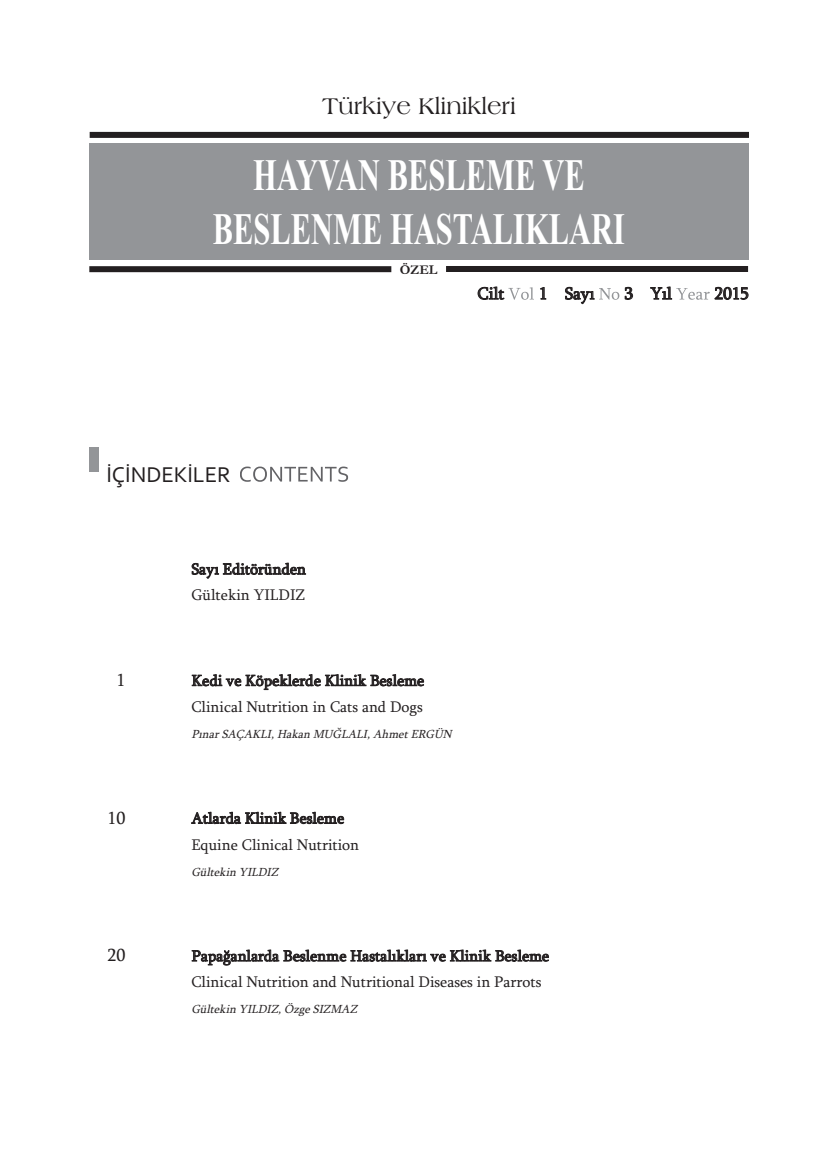
<style>
.page{position:relative;width:838px;height:1170px;background:#fff}
.page>*{position:absolute;margin:0;border:0;box-sizing:border-box;transform-origin:0 0}
.t1{font:700 45px/54px "Times New Roman";color:#fff;text-align:center;scale:.68 1}
.t2{font:24px "Americana BT Roman";color:#231f20}
.t3{font:22.5px "Corbel";color:#231f20}
.t4{font:18px "Sylfaen";color:#231f20}
.t5{font:17.25px "Sylfaen";color:#231f20}
.t6{font:15.75px/26.1px "Sylfaen";color:#231f20}
.t7{font:700 13.5px "Garamond";color:#231f20}
.t8{font:italic 12px "Sylfaen";color:#231f20}
</style>
<div class="page">
<svg style="left:240px;top:466px;width:108px;height:16px"></svg>
<div style="left:89px;top:446px;width:10px;height:25px;background:#939598"></div>
<svg style="left:508px;top:287px;width:26px;height:13px"></svg>
<svg style="left:599px;top:288px;width:20px;height:12px"></svg>
<svg style="left:676px;top:288px;width:34px;height:12px"></svg>
<div style="left:89px;top:143px;width:659px;height:116px;background:#939598"></div>
<div style="left:90px;top:132px;width:659px;height:6px;background:#231f20"></div>
<div style="left:89px;top:266px;width:302px;height:6px;background:#231f20"></div>
<div style="left:446px;top:266px;width:302px;height:6px;background:#231f20"></div>
<h2 class="t2" style="left:322px;top:91px;width:195px">Türkiye Klinikleri</h2>
<h1 class="t1" style="left:213px;top:147px;width:607px">HAYVAN BESLEME VE<br>BESLENME HASTALIKLARI</h1>
<p class="t7" style="left:399px;top:261px;width:39px">ÖZEL</p>
<p class="t5" style="left:477px;top:283px;width:28px">Cilt</p>
<p class="t5" style="left:539px;top:283px;width:57px">1 Sayı</p>
<p class="t5" style="left:624px;top:283px;width:49px">3 Yıl</p>
<p class="t5" style="left:714px;top:283px;width:36px">2015</p>
<h3 class="t3" style="left:106px;top:460px;width:126px">İÇİNDEKİLER</h3>
<p class="t6" style="left:191px;top:556px;width:116px">Sayı Editöründen<br>Gültekin YILDIZ</p>
<p class="t4" style="left:116px;top:669px;width:10px">1</p>
<p class="t6" style="left:191px;top:667px;width:234px">Kedi ve Köpeklerde Klinik Besleme<br>Clinical Nutrition in Cats and Dogs</p>
<p class="t8" style="left:191px;top:726px;width:265px">Pınar SAÇAKLI, Hakan MUĞLALI, Ahmet ERGÜN</p>
<p class="t4" style="left:107px;top:806px;width:19px">10</p>
<p class="t6" style="left:191px;top:804px;width:169px">Atlarda Klinik Besleme<br>Equine Clinical Nutrition</p>
<p class="t8" style="left:191px;top:864px;width:92px">Gültekin YILDIZ</p>
<p class="t4" style="left:107px;top:944px;width:19px">20</p>
<p class="t6" style="left:191px;top:942px;width:359px">Papağanlarda Beslenme Hastalıkları ve Klinik Besleme<br>Clinical Nutrition and Nutritional Diseases in Parrots</p>
<p class="t8" style="left:191px;top:1001px;width:171px">Gültekin YILDIZ, Özge SIZMAZ</p>
</div>
